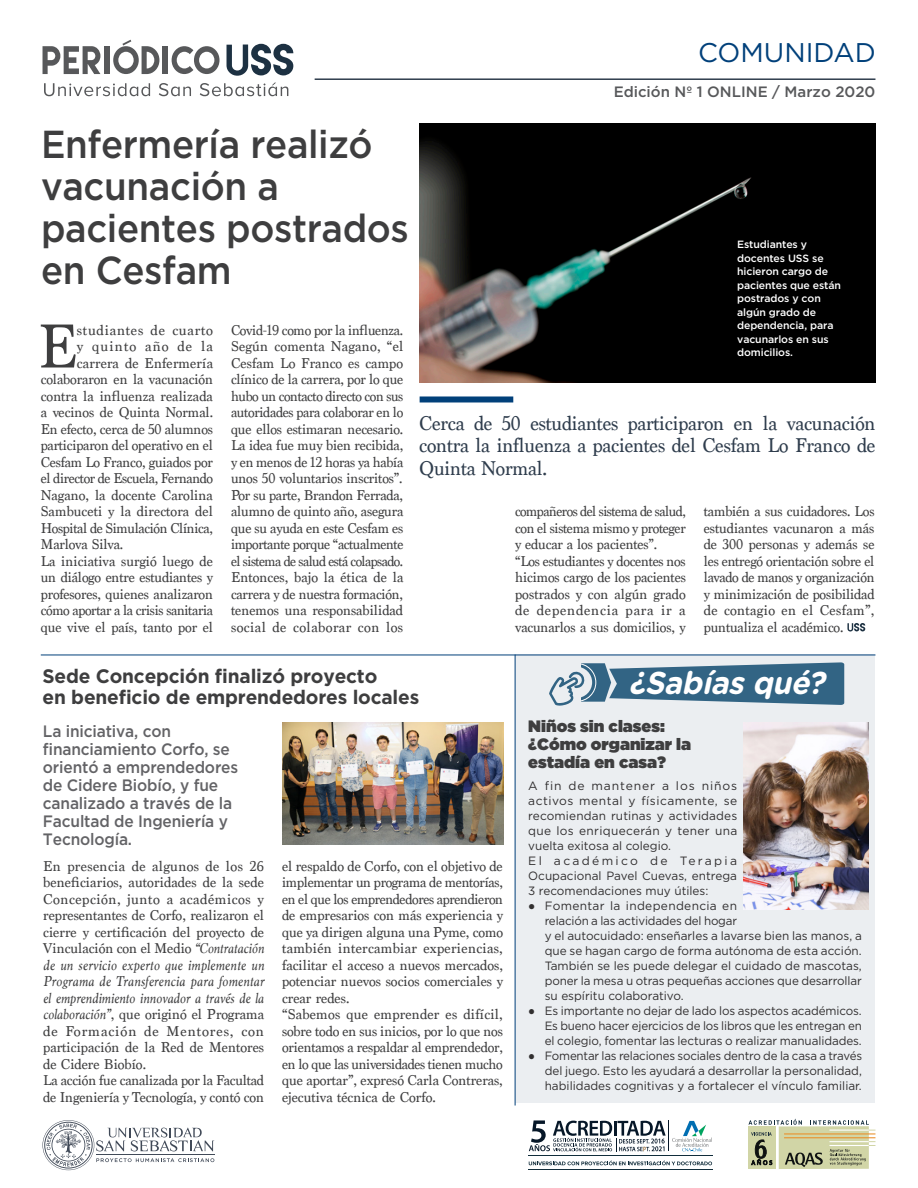
<style>
.page{position:relative;width:918px;height:1188px;background:#fff}
.page>*{position:absolute;margin:0;border:0;box-sizing:border-box;transform-origin:0 0}
.TXT_CENTRAL{font:64.8px "Marion";color:#3e3e3f;scale:.95 1}
.TIT_NEW{font:500 39px/42px "Gotham";letter-spacing:-.01em;color:#3e3e3f;scale:.94 1}
.EPIGRAFE_OK{font:italic 700 31.65px "Gotham Rounded";color:#fff;scale:.96 1}
.t1{font:27px "Gotham";color:#01407a}
.BAJADA_OK{font:21px/22.5px "Marion";letter-spacing:-.01em;color:#2f3d4d;text-align:justify;scale:.95 1}
.TITULO_3{font:700 19.5px/21px "Gotham";letter-spacing:-.01em;color:#3e3e3f}
.destake_2{font:500 16.5px/18px "Gotham";letter-spacing:-.01em;color:#636366;scale:.94 1}
.TITULO_sabias_ke{font:900 16.5px/18px "Gotham";color:#3e3e3f}
.TXT_CENTRAL-2{font:15px/16.5px "Marion";letter-spacing:-.005em;color:#3e3e3f;text-align:justify;scale:.96 1}
.TXT_CENTRAL-3{font:15px/16.5px "Marion";letter-spacing:-.005em;color:#3e3e3f;text-align:justify;scale:.95 1}
.TXT_CENTRAL-4{font:15px/16.5px "Marion";letter-spacing:-.005em;color:#3e3e3f;text-align:justify}
.TXT_CENTRAL-5{font:15px/16.5px "Marion";letter-spacing:-.005em;color:#3e3e3f;text-align:justify;scale:.94 1}
.TXT_CENTRAL-6{font:15px/16.5px "Marion";letter-spacing:-.005em;color:#3e3e3f;text-align:justify;scale:.93 1}
.TXT_CENTRAL-7{font:15px "Marion";letter-spacing:-.025em;color:#3e3e3f;scale:.94 1}
.t2{font:500 15px "Gotham";color:#57585a}
.TXT_CENTRAL-8{font:15px "Marion";letter-spacing:.05em;color:#3e3e3f}
.TXT_CENTRAL-9{font:15px "Marion";letter-spacing:.075em;color:#3e3e3f}
.TXT_sabias_ke{font:12px/15px "Gotham";color:#312f30;text-align:justify}
.TXT_sabias_ke-2{font:12px/15px "Gotham";color:#312f30;text-align:justify;scale:.96 1}
.LEC_DE_FOTO{font:500 10.5px/13.5px "Gotham";letter-spacing:-.01em;color:#fff}
.s1{font-family:"Arial"}
.s2{font-style:italic}
</style>
<div class="page">
<svg style="left:227px;top:44px;width:66px;height:32px"></svg>
<svg style="left:43px;top:46px;width:57px;height:28px"></svg>
<div style="left:104px;top:46px;width:5px;height:28px;background:#57585a"></div>
<div style="left:162px;top:46px;width:6px;height:28px;background:#57585a"></div>
<svg style="left:172px;top:46px;width:48px;height:28px"></svg>
<svg style="left:113px;top:40px;width:46px;height:34px"></svg>
<svg style="left:44px;top:83px;width:244px;height:13px"></svg>
<hr style="left:315px;top:78px;width:560px;height:2px;background:#2f3d4d">
<svg style="left:672px;top:1121px;width:40px;height:30px"></svg>
<hr style="left:669px;top:1120px;width:1px;height:31px;background:#061728">
<svg style="left:529px;top:1120px;width:137px;height:32px"></svg>
<svg style="left:529px;top:1160px;width:183px;height:5px"></svg>
<hr style="left:528px;top:1169px;width:184px;height:1px;background:#112d3b">
<hr style="left:528px;top:1156px;width:184px;height:1px;background:#112d3b">
<div style="left:748px;top:1126px;width:28px;height:43px;background:#d1d5a6"></div>
<div style="left:779px;top:1126px;width:90px;height:43px;background:#d1d5a6"></div>
<svg style="left:785px;top:1153px;width:38px;height:14px"></svg>
<hr style="left:784px;top:1133px;width:91px;height:1px;background:#ea8d27">
<hr style="left:784px;top:1137px;width:91px;height:1px;background:#ea8d27">
<hr style="left:829px;top:1141px;width:40px;height:1px;background:#fff">
<hr style="left:829px;top:1145px;width:40px;height:1px;background:#fff">
<svg style="left:830px;top:1141px;width:45px;height:25px"></svg>
<svg style="left:751px;top:1132px;width:21px;height:34px"></svg>
<svg style="left:748px;top:1119px;width:54px;height:6px"></svg>
<svg style="left:810px;top:1120px;width:65px;height:11px"></svg>
<svg style="left:43px;top:1120px;width:171px;height:50px"></svg>
<div style="left:420px;top:396px;width:93px;height:6px;background:#01407a"></div>
<div style="left:515px;top:655px;width:360px;height:448px;background:#ebeef1"></div>
<hr style="left:41px;top:655px;width:834px;height:1px;background:#01407a">
<svg style="left:549px;top:662px;width:295px;height:44px"></svg>
<hr style="left:515px;top:655px;width:1px;height:451px;background:#01407a">
<img style="left:743px;top:722px;width:126px;height:187px">
<img style="left:419px;top:124px;width:456px;height:259px">
<svg style="left:847px;top:623px;width:18px;height:9px"></svg>
<img style="left:282px;top:723px;width:221px;height:122px">
<p class="t1" style="left:698px;top:35px;width:179px">COMUNIDAD</p>
<p class="t2" style="left:614px;top:83px;width:263px">Edición Nº 1 ONLINE / Marzo 2020</p>
<p class="TIT_NEW" style="left:41px;top:123px;width:393px">Enfermería realizó vacunación a pacientes postrados en Cesfam</p>
<p class="TXT_CENTRAL" style="left:38px;top:308px;width:43px">E</p>
<p class="TXT_CENTRAL-8" style="left:77px;top:321px;width:138px">studiantes de cuarto</p>
<p class="LEC_DE_FOTO" style="left:737px;top:237px;width:105px">Estudiantes y docentes USS se hicieron cargo de pacientes que están postrados y con algún grado de dependencia, para vacunarlos en sus domicilios.</p>
<p class="TXT_CENTRAL-5" style="left:231px;top:322px;width:185px">Covid-19 como por la influenza.</p>
<p class="TXT_CENTRAL-2" style="left:231px;top:338px;width:181px">Según comenta Nagano, “el Cesfam Lo Franco es campo clínico de la carrera, por lo que hubo un contacto directo con sus autoridades para colaborar en lo que ellos estimaran necesario.<br>La idea fue muy bien recibida, y en menos de 12 horas ya había unos 50 voluntarios inscritos”.</p>
<p class="TXT_CENTRAL-3" style="left:231px;top:487px;width:183px">Por su parte, Brandon Ferrada, alumno de quinto año, asegura que su ayuda en este Cesfam es importante porque “actualmente el sistema de salud está colapsado.<br>Entonces, bajo la ética de la carrera y de nuestra formación, tenemos una responsabilidad social de colaborar con los</p>
<p class="TITULO_3" style="left:43px;top:665px;width:378px">Sede Concepción finalizó proyecto<br>en beneficio de emprendedores locales</p>
<p class="destake_2" style="left:43px;top:722px;width:209px">La iniciativa, con financiamiento Corfo, se orientó a emprendedores de Cidere Biobío, y fue canalizado a través de la<br>Facultad de Ingeniería y<br>Tecnología.</p>
<p class="TXT_CENTRAL-9" style="left:77px;top:337px;width:138px">y quinto año de la</p>
<p class="TXT_CENTRAL-2" style="left:77px;top:355px;width:143px">carrera de Enfermería</p>
<p class="TXT_CENTRAL-3" style="left:41px;top:371px;width:183px">colaboraron en la vacunación</p>
<p class="TXT_CENTRAL-2" style="left:41px;top:388px;width:181px">contra la influenza realizada</p>
<p class="TXT_CENTRAL-3" style="left:41px;top:404px;width:183px">a vecinos de Quinta Normal.</p>
<p class="TXT_CENTRAL-3" style="left:41px;top:421px;width:183px">En efecto, cerca de 50 alumnos</p>
<p class="TXT_CENTRAL-3" style="left:41px;top:437px;width:183px">participaron del operativo en el</p>
<p class="TXT_CENTRAL-3" style="left:41px;top:454px;width:183px">Cesfam Lo Franco, guiados por</p>
<p class="TXT_CENTRAL-7" style="left:41px;top:469px;width:185px">el director de Escuela, Fernando</p>
<p class="TXT_CENTRAL-2" style="left:41px;top:487px;width:181px">Nagano, la docente Carolina</p>
<p class="TXT_CENTRAL-2" style="left:41px;top:503px;width:181px">Sambuceti y la directora del</p>
<p class="TXT_CENTRAL-7" style="left:41px;top:519px;width:185px">Hospital de Simulación Clínica,</p>
<p class="TXT_CENTRAL-3" style="left:41px;top:536px;width:88px">Marlova Silva.</p>
<p class="TXT_CENTRAL-2" style="left:41px;top:553px;width:181px">La iniciativa surgió luego de un diálogo entre estudiantes y profesores, quienes analizaron cómo aportar a la crisis sanitaria que vive el país, tanto por el</p>
<p class="BAJADA_OK" style="left:419px;top:412px;width:482px">Cerca de 50 estudiantes participaron en la vacunación contra la influenza a pacientes del Cesfam Lo Franco de Quinta Normal.</p>
<p class="TXT_CENTRAL-6" style="left:515px;top:503px;width:185px">compañeros del sistema de salud, con el sistema mismo y proteger y educar a los pacientes”.</p>
<p class="TXT_CENTRAL-5" style="left:515px;top:553px;width:183px">“Los estudiantes y docentes nos hicimos cargo de los pacientes postrados y con algún grado de dependencia para ir a vacunarlos a sus domicilios, y</p>
<p class="TXT_CENTRAL-3" style="left:704px;top:503px;width:181px">también a sus cuidadores. Los estudiantes vacunaron a más de 300 personas y además se les entregó orientación sobre el lavado de manos y organización y minimización de posibilidad de contagio en el Cesfam”, puntualiza el académico.</p>
<p class="EPIGRAFE_OK" style="left:629px;top:659px;width:215px">¿Sabíasqué?</p>
<p class="TITULO_sabias_ke" style="left:528px;top:716px;width:164px">Niños sin clases: ¿Cómo organizar la estadía en casa?</p>
<p class="TXT_sabias_ke" style="left:528px;top:778px;width:211px">A fin de mantener a los niños activos mental y físicamente, se recomiendan rutinas y actividades que los enriquecerán y tener una vuelta exitosa al colegio.</p>
<p class="TXT_sabias_ke" style="left:528px;top:853px;width:210px">El académico de Terapia Ocupacional Pavel Cuevas, entrega 3 recomendaciones muy útiles:</p>
<p class="TXT_sabias_ke" style="left:545px;top:898px;width:319px;text-align:left;text-indent:-16px"><span class="s1">●</span> Fomentar la independencia en<br>relación a las actividades del hogar<br>y el autocuidado: enseñarles a lavarse bien las manos, a que se hagan cargo de forma autónoma de esta acción.<br>También se les puede delegar el cuidado de mascotas, poner la mesa u otras pequeñas acciones que desarrollar su espíritu colaborativo.</p>
<p class="TXT_sabias_ke" style="left:545px;top:1003px;width:319px;text-indent:-16px"><span class="s1">●</span> Es importante no dejar de lado los aspectos académicos.<br>Es bueno hacer ejercicios de los libros que les entregan en el colegio, fomentar las lecturas o realizar manualidades.</p>
<p class="TXT_sabias_ke-2" style="left:545px;top:1048px;width:332px;text-indent:-16px"><span class="s1">●</span> Fomentar las relaciones sociales dentro de la casa a través del juego. Esto les ayudará a desarrollar la personalidad, habilidades cognitivas y a fortalecer el vínculo familiar.</p>
<p class="TXT_CENTRAL-4" style="left:43px;top:858px;width:223px">En presencia de algunos de los 26 beneficiarios, autoridades de la sede Concepción, junto a académicos y representantes de Corfo, realizaron el cierre y certificación del proyecto de Vinculación con el Medio <span class="s2">“Contratación de un servicio experto que implemente un Programa de Transferencia para fomentar el emprendimiento innovador a través de la colaboración”</span>, que originó el Programa de Formación de Mentores, con participación de la Red de Mentores de Cidere Biobío.</p>
<p class="TXT_CENTRAL-3" style="left:43px;top:1072px;width:234px">La acción fue canalizada por la Facultad de Ingeniería y Tecnología, y contó con</p>
<p class="TXT_CENTRAL-2" style="left:282px;top:858px;width:232px">el respaldo de Corfo, con el objetivo de implementar un programa de mentorías, en el que los emprendedores aprendieron de empresarios con más experiencia y que ya dirigen alguna una Pyme, como también intercambiar experiencias, facilitar el acceso a nuevos mercados, potenciar nuevos socios comerciales y crear redes.</p>
<p class="TXT_CENTRAL-4" style="left:282px;top:1006px;width:223px">“Sabemos que emprender es difícil, sobre todo en sus inicios, por lo que nos orientamos a respaldar al emprendedor, en lo que las universidades tienen mucho que aportar”, expresó Carla Contreras, ejecutiva técnica de Corfo.</p>
</div>
